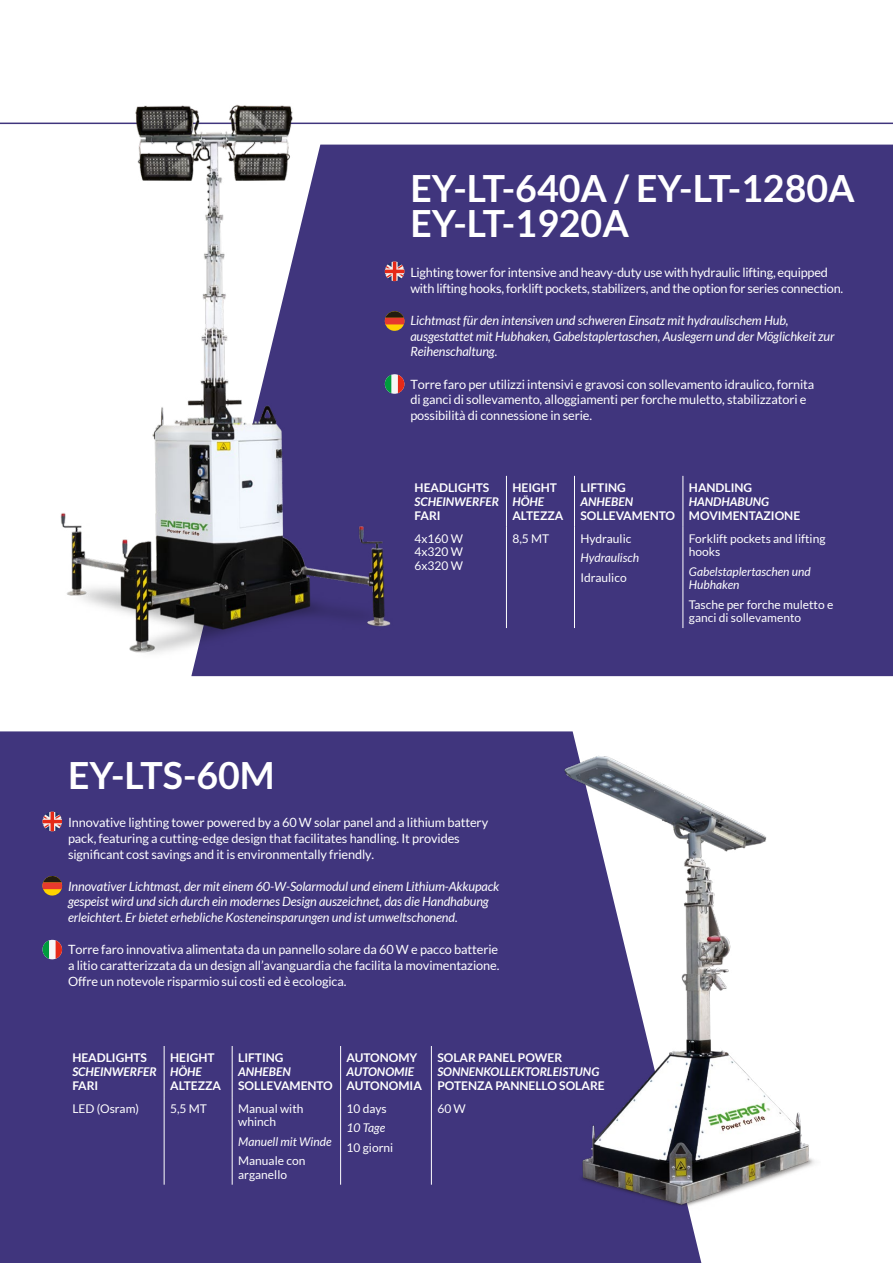
<style>
.page{position:relative;width:893px;height:1263px;background:#fff}
.page>*{position:absolute;margin:0;border:0;box-sizing:border-box;transform-origin:0 0}
.t1{font:700 37.5px/34.5px "Lato";color:#fff}
.t2{font:12.75px/15.8px "Lato";letter-spacing:-.01em;color:#fff}
.t3{font:italic 12.75px/15.8px "Lato";letter-spacing:-.01em;color:#fff}
.t4{font:12px/13.5px "Lato";color:#fff}
.t5{font:700 12px "Lato";color:#fff}
.t6{font:italic 700 12px "Lato";color:#fff}
.t7{font:italic 12px/13.5px "Lato";color:#fff}
</style>
<div class="page">
<div style="left:191px;top:145px;width:702px;height:531px;background:#40357d"></div>
<div style="left:0;top:731px;width:701px;height:532px;background:#40357d"></div>
<img style="left:549px;top:738px;width:266px;height:493px">
<svg style="left:42px;top:811px;width:21px;height:21px"></svg>
<svg style="left:42px;top:875px;width:21px;height:21px"></svg>
<svg style="left:42px;top:939px;width:21px;height:21px"></svg>
<hr style="left:164px;top:1046px;width:1px;height:51px;background:#fff">
<hr style="left:164px;top:1097px;width:1px;height:88px;background:#fff">
<hr style="left:232px;top:1046px;width:1px;height:51px;background:#fff">
<hr style="left:232px;top:1097px;width:1px;height:88px;background:#fff">
<hr style="left:340px;top:1046px;width:1px;height:51px;background:#fff">
<hr style="left:340px;top:1097px;width:1px;height:88px;background:#fff">
<hr style="left:431px;top:1046px;width:1px;height:51px;background:#fff">
<hr style="left:431px;top:1097px;width:1px;height:88px;background:#fff">
<hr style="left:0;top:123px;width:893px;height:1px;background:#40357d">
<img style="left:14px;top:104px;width:397px;height:570px">
<svg style="left:384px;top:261px;width:21px;height:21px"></svg>
<svg style="left:384px;top:310px;width:21px;height:22px"></svg>
<svg style="left:384px;top:373px;width:21px;height:22px"></svg>
<hr style="left:506px;top:476px;width:1px;height:51px;background:#fff">
<hr style="left:506px;top:527px;width:1px;height:101px;background:#fff">
<hr style="left:574px;top:476px;width:1px;height:51px;background:#fff">
<hr style="left:574px;top:527px;width:1px;height:101px;background:#fff">
<hr style="left:683px;top:476px;width:1px;height:51px;background:#fff">
<hr style="left:683px;top:527px;width:1px;height:101px;background:#fff">
<h1 class="t1" style="left:410px;top:171px;width:446px">EY-LT-640A / EY-LT-1280A<br>EY-LT-1920A</h1>
<p class="t2" style="left:410px;top:264px;width:434px">Lighting tower for intensive and heavy-duty use with hydraulic lifting, equipped with lifting hooks, forklift pockets, stabilizers, and the option for series connection.</p>
<p class="t3" style="left:410px;top:313px;width:426px">Lichtmast für den intensiven und schweren Einsatz mit hydraulischem Hub, ausgestattet mit Hubhaken, Gabelstaplertaschen, Auslegern und der Möglichkeit zur<br>Reihenschaltung.</p>
<p class="t2" style="left:410px;top:376px;width:405px">Torre faro per utilizzi intensivi e gravosi con sollevamento idraulico, fornita di ganci di sollevamento, alloggiamenti per forche muletto, stabilizzatori e possibilità di connessione in serie.</p>
<p class="t5" style="left:415px;top:480px;width:76px">HEADLIGHTS</p>
<p class="t6" style="left:415px;top:495px;width:86px">SCHEINWERFER</p>
<p class="t5" style="left:415px;top:509px;width:28px">FARI</p>
<p class="t5" style="left:512px;top:480px;width:46px">HEIGHT</p>
<p class="t6" style="left:512px;top:495px;width:33px">HÖHE</p>
<p class="t5" style="left:512px;top:509px;width:52px">ALTEZZA</p>
<p class="t5" style="left:580px;top:480px;width:47px">LIFTING</p>
<p class="t6" style="left:580px;top:495px;width:54px">ANHEBEN</p>
<p class="t5" style="left:580px;top:509px;width:96px">SOLLEVAMENTO</p>
<p class="t5" style="left:689px;top:480px;width:65px">HANDLING</p>
<p class="t6" style="left:689px;top:495px;width:82px">HANDHABUNG</p>
<p class="t5" style="left:689px;top:509px;width:113px">MOVIMENTAZIONE</p>
<p class="t4" style="left:415px;top:531px;width:50px;text-align:justify">4x160 W 4x320 W 6x320 W</p>
<p class="t4" style="left:512px;top:531px;width:38px">8,5 MT</p>
<p class="t4" style="left:580px;top:531px;width:52px">Hydraulic</p>
<p class="t7" style="left:580px;top:551px;width:60px">Hydraulisch</p>
<p class="t4" style="left:580px;top:570px;width:48px">Idraulico</p>
<p class="t4" style="left:689px;top:531px;width:138px">Forklift pockets and lifting hooks</p>
<p class="t7" style="left:689px;top:565px;width:123px">Gabelstaplertaschen und<br>Hubhaken</p>
<p class="t4" style="left:689px;top:597px;width:146px">Tasche per forche muletto e ganci di sollevamento</p>
<h1 class="t1" style="left:68px;top:758px;width:208px">EY-LTS-60M</h1>
<p class="t2" style="left:68px;top:814px;width:422px">Innovative lighting tower powered by a 60 W solar panel and a lithium battery pack, featuring a cutting-edge design that facilitates handling. It provides significant cost savings and it is environmentally friendly.</p>
<p class="t3" style="left:68px;top:878px;width:433px">Innovativer Lichtmast, der mit einem 60-W-Solarmodul und einem Lithium-Akkupack gespeist wird und sich durch ein modernes Design auszeichnet, das die Handhabung erleichtert. Er bietet erhebliche Kosteneinsparungen und ist umweltschonend.</p>
<p class="t2" style="left:68px;top:942px;width:433px;text-align:justify">Torre faro innovativa alimentata da un pannello solare da 60 W e pacco batterie a litio caratterizzata da un design all’avanguardia che facilita la movimentazione.<br>Offre un notevole risparmio sui costi ed è ecologica.</p>
<p class="t5" style="left:72px;top:1050px;width:76px">HEADLIGHTS</p>
<p class="t6" style="left:72px;top:1065px;width:86px">SCHEINWERFER</p>
<p class="t5" style="left:72px;top:1079px;width:28px">FARI</p>
<p class="t5" style="left:170px;top:1050px;width:46px">HEIGHT</p>
<p class="t6" style="left:170px;top:1065px;width:33px">HÖHE</p>
<p class="t5" style="left:170px;top:1079px;width:52px">ALTEZZA</p>
<p class="t5" style="left:238px;top:1050px;width:47px">LIFTING</p>
<p class="t6" style="left:238px;top:1065px;width:54px">ANHEBEN</p>
<p class="t5" style="left:238px;top:1079px;width:96px">SOLLEVAMENTO</p>
<p class="t5" style="left:347px;top:1050px;width:72px">AUTONOMY</p>
<p class="t6" style="left:347px;top:1065px;width:69px">AUTONOMIE</p>
<p class="t5" style="left:347px;top:1079px;width:77px">AUTONOMIA</p>
<p class="t5" style="left:437px;top:1050px;width:126px">SOLAR PANEL POWER</p>
<p class="t6" style="left:437px;top:1065px;width:163px">SONNENKOLLEKTORLEISTUNG</p>
<p class="t5" style="left:437px;top:1079px;width:169px">POTENZA PANNELLO SOLARE</p>
<p class="t4" style="left:72px;top:1101px;width:68px">LED (Osram)</p>
<p class="t4" style="left:170px;top:1101px;width:38px">5,5 MT</p>
<p class="t4" style="left:238px;top:1101px;width:67px">Manual with whinch</p>
<p class="t7" style="left:238px;top:1135px;width:95px">Manuell mit Winde</p>
<p class="t4" style="left:238px;top:1154px;width:69px">Manuale con arganello</p>
<p class="t4" style="left:347px;top:1101px;width:42px">10 days</p>
<p class="t7" style="left:347px;top:1121px;width:40px">10 Tage</p>
<p class="t4" style="left:347px;top:1140px;width:48px">10 giorni</p>
<p class="t4" style="left:437px;top:1101px;width:30px">60 W</p>
</div>
